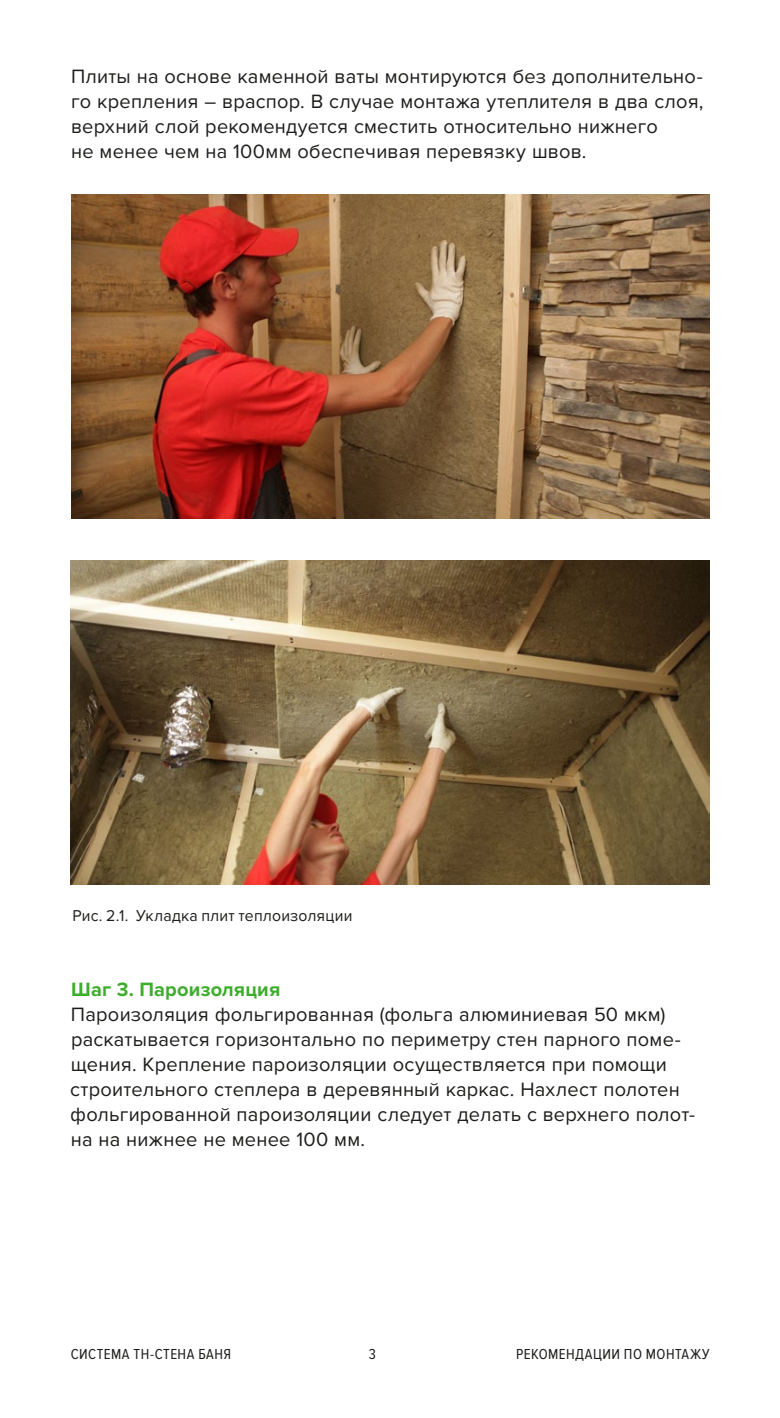
<style>
.page{position:relative;width:780px;height:1418px;background:#fff}
.page>*{position:absolute;margin:0;border:0;box-sizing:border-box;transform-origin:0 0}
.t1{font:20px/25px "Proxima Nova";letter-spacing:.01em;color:#1d1d1b}
.t2{font:700 20px "Proxima Nova";letter-spacing:.01em;color:#3dae2b}
.t3{font:16.25px "Proxima Nova";letter-spacing:.015em;color:#1d1d1b}
.t4{font:15px "Proxima Nova Cond";letter-spacing:.03em;color:#1d1d1b}
</style>
<div class="page">
<img style="left:71px;top:194px;width:638px;height:324px">
<img style="left:71px;top:560px;width:638px;height:324px">
<p class="t1" style="left:71px;top:65px;width:633px">Плиты на основе каменной ваты монтируются без дополнительно&shy;го крепления – враспор. В случае монтажа утеплителя в два слоя, верхний слой рекомендуется сместить относительно нижнего<br>не менее чем на 100мм обеспечивая перевязку швов.</p>
<p class="t3" style="left:72px;top:906px;width:281px">Рис. 2.1. Укладка плит теплоизоляции</p>
<p class="t2" style="left:71px;top:977px;width:210px">Шаг 3. Пароизоляция</p>
<p class="t1" style="left:70px;top:1002px;width:626px">Пароизоляция фольгированная (фольга алюминиевая 50 мкм) раскатывается горизонтально по периметру стен парного поме&shy;щения. Крепление пароизоляции осуществляется при помощи строительного степлера в деревянный каркас. Нахлест полотен фольгированной пароизоляции следует делать с верхнего полот&shy;на на нижнее не менее 100 мм.</p>
<p class="t4" style="left:71px;top:1345px;width:162px">СИСТЕМА ТН-СТЕНА БАНЯ</p>
<p class="t4" style="left:368px;top:1345px;width:9px">3</p>
<p class="t4" style="left:516px;top:1345px;width:195px">РЕКОМЕНДАЦИИ ПО МОНТАЖУ</p>
</div>
